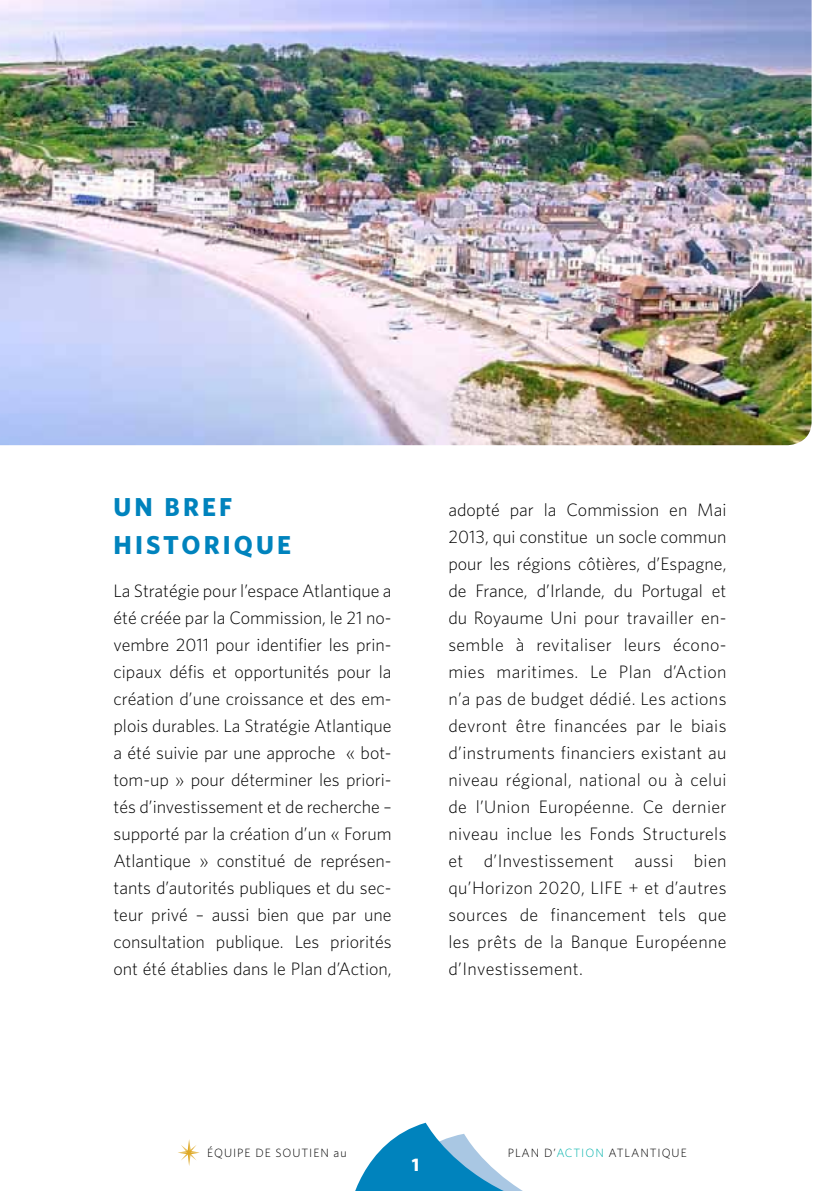
<style>
.page{position:relative;width:840px;height:1191px;background:#fff}
.page>*{position:absolute;margin:0;border:0;box-sizing:border-box;transform-origin:0 0}
.t1{font:700 26px/38px "Whitney HTF";letter-spacing:.12em;color:#0083bd}
.t2{font:700 18.2px "Whitney HTF";color:#fff}
.t3{font:300 18px/27px "Whitney HTF";color:#000;text-align:justify}
.t4{font:300 12px "Whitney HTF";letter-spacing:.08em;color:#000}
.s1{color:#00b2aa}
</style>
<div class="page">
<img style="left:0;top:0;width:811px;height:445px">
<svg style="left:355px;top:1122px;width:168px;height:69px"></svg>
<svg style="left:178px;top:1139px;width:21px;height:27px"></svg>
<h1 class="t1" style="left:113px;top:487px;width:160px">UN BREF<br>HISTORIQUE</h1>
<p class="t3" style="left:113px;top:576px;width:279px">La Stratégie pour l’espace Atlantique a été créée par la Commission, le 21 no&shy;vembre 2011 pour identifier les prin&shy;cipaux défis et opportunités pour la création d’une croissance et des em&shy;plois durables. La Stratégie Atlantique a été suivie par une approche « bot&shy;tom-up » pour déterminer les priori&shy;tés d’investissement et de recherche – supporté par la création d’un « Forum Atlantique » constitué de représen&shy;tants d’autorités publiques et du sec&shy;teur privé – aussi bien que par une consultation publique. Les priorités ont été établies dans le Plan d’Action,</p>
<p class="t3" style="left:448px;top:495px;width:279px">adopté par la Commission en Mai 2013, qui constitue un socle commun pour les régions côtières, d’Espagne, de France, d’I rlande, du Portugal et du Royaume U ni pour travailler en&shy;semble à revitaliser leurs écono&shy;mies maritimes. Le Plan d’Action n’a pas de budget dédié. Les actions devront être financées par le biais d’instruments financiers existant au niveau régional, national ou à celui de l’U nion Européenne. Ce dernier niveau inclue les Fonds Structurels et d’I nvestissement aussi bien qu’Horizon 2020, LI FE + et d’autres sources de financement tels que les prêts de la Banque Européenne d’I nvestissement.</p>
<p class="t4" style="left:207px;top:1145px;width:141px">équipe de soutien au</p>
<p class="t4" style="left:507px;top:1145px;width:180px">Plan d’<span class="s1">Action</span> Atlantique</p>
<p class="t2" style="left:411px;top:1153px;width:9px">1</p>
</div>
